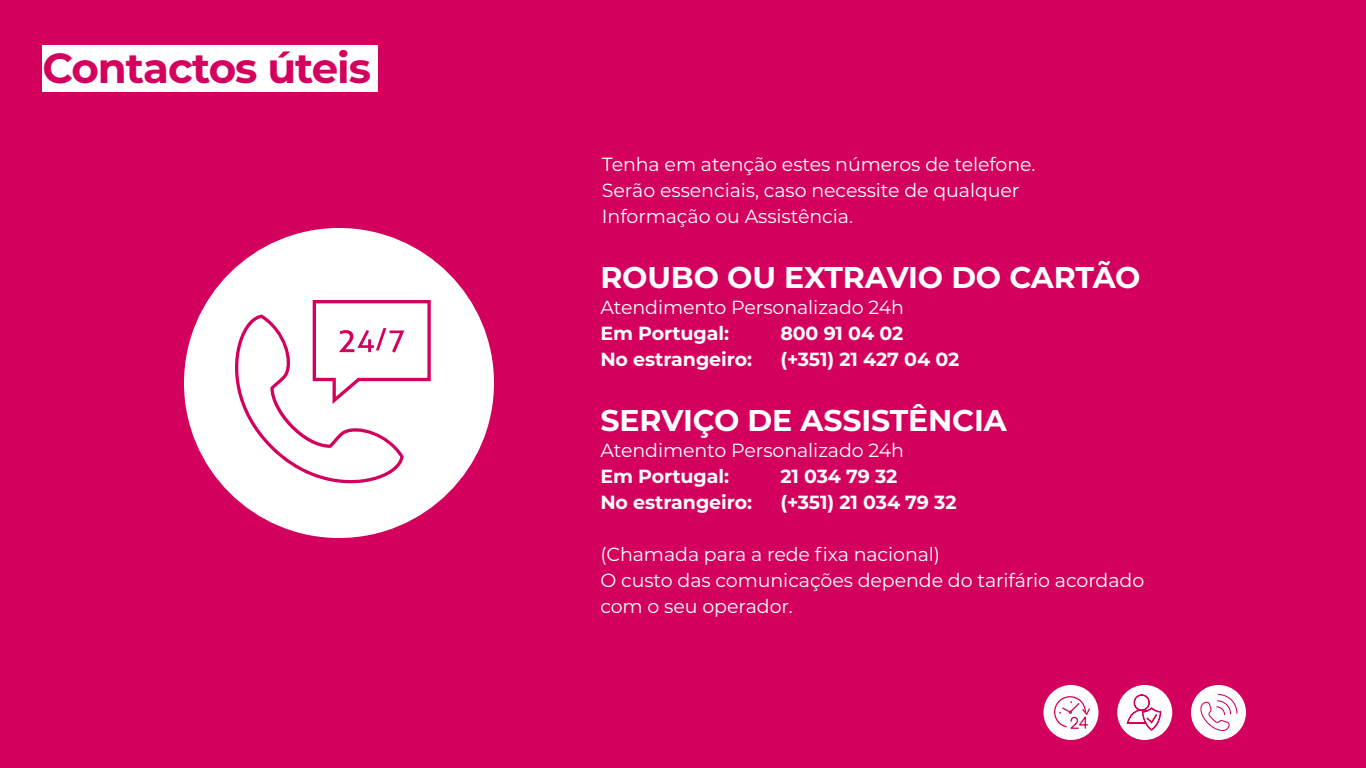
<style>
.page{position:relative;width:1366px;height:768px;background:#d4005d}
.page>*{position:absolute;margin:0;border:0;box-sizing:border-box;transform-origin:0 0}
.t1{font:700 42px "Montserrat";letter-spacing:-.025em;color:#d4005d}
.t2{font:700 30px "Montserrat";letter-spacing:-.005em;color:#fff}
.t3{font:19px/26px "Montserrat";letter-spacing:-.005em;color:#fff}
.t4{font:700 19px "Montserrat";letter-spacing:-.005em;color:#fff}
</style>
<div class="page">
<div style="left:184px;top:228px;width:310px;height:310px;background:#fff;border-radius:50%"></div>
<svg style="left:235px;top:300px;width:196px;height:184px"></svg>
<div style="left:1043px;top:685px;width:55px;height:55px;background:#fff;border-radius:50%"></div>
<svg style="left:1054px;top:696px;width:36px;height:33px"></svg>
<div style="left:1191px;top:685px;width:55px;height:55px;background:#fff;border-radius:50%"></div>
<svg style="left:1198px;top:694px;width:39px;height:38px"></svg>
<div style="left:1117px;top:685px;width:55px;height:55px;background:#fff;border-radius:50%"></div>
<svg style="left:1126px;top:694px;width:35px;height:37px"></svg>
<div style="left:43px;top:45px;width:335px;height:46px;background:#fff"></div>
<h1 class="t1" style="left:43px;top:38px;width:330px">Contactos úteis</h1>
<p class="t3" style="left:602px;top:151px;width:435px">Tenha em atenção estes números de telefone.<br>Serão essenciais, caso necessite de qualquer<br>Informação ou Assistência.</p>
<h2 class="t2" style="left:600px;top:256px;width:542px">ROUBO OU EXTRAVIO DO CARTÃO</h2>
<p class="t3" style="left:600px;top:294px;width:305px">Atendimento Personalizado 24h</p>
<p class="t4" style="left:600px;top:320px;width:130px">Em Portugal:</p>
<p class="t4" style="left:780px;top:320px;width:124px">800 91 04 02</p>
<p class="t4" style="left:600px;top:346px;width:153px">No estrangeiro:</p>
<p class="t4" style="left:780px;top:346px;width:180px">(+351) 21 427 04 02</p>
<h2 class="t2" style="left:600px;top:399px;width:408px">SERVIÇO DE ASSISTÊNCIA</h2>
<p class="t3" style="left:600px;top:437px;width:305px">Atendimento Personalizado 24h</p>
<p class="t4" style="left:600px;top:463px;width:130px">Em Portugal:</p>
<p class="t4" style="left:780px;top:463px;width:119px">21 034 79 32</p>
<p class="t4" style="left:600px;top:489px;width:153px">No estrangeiro:</p>
<p class="t4" style="left:780px;top:489px;width:178px">(+351) 21 034 79 32</p>
<p class="t3" style="left:600px;top:541px;width:545px">(Chamada para a rede fixa nacional)<br>O custo das comunicações depende do tarifário acordado com o seu operador.</p>
</div>
